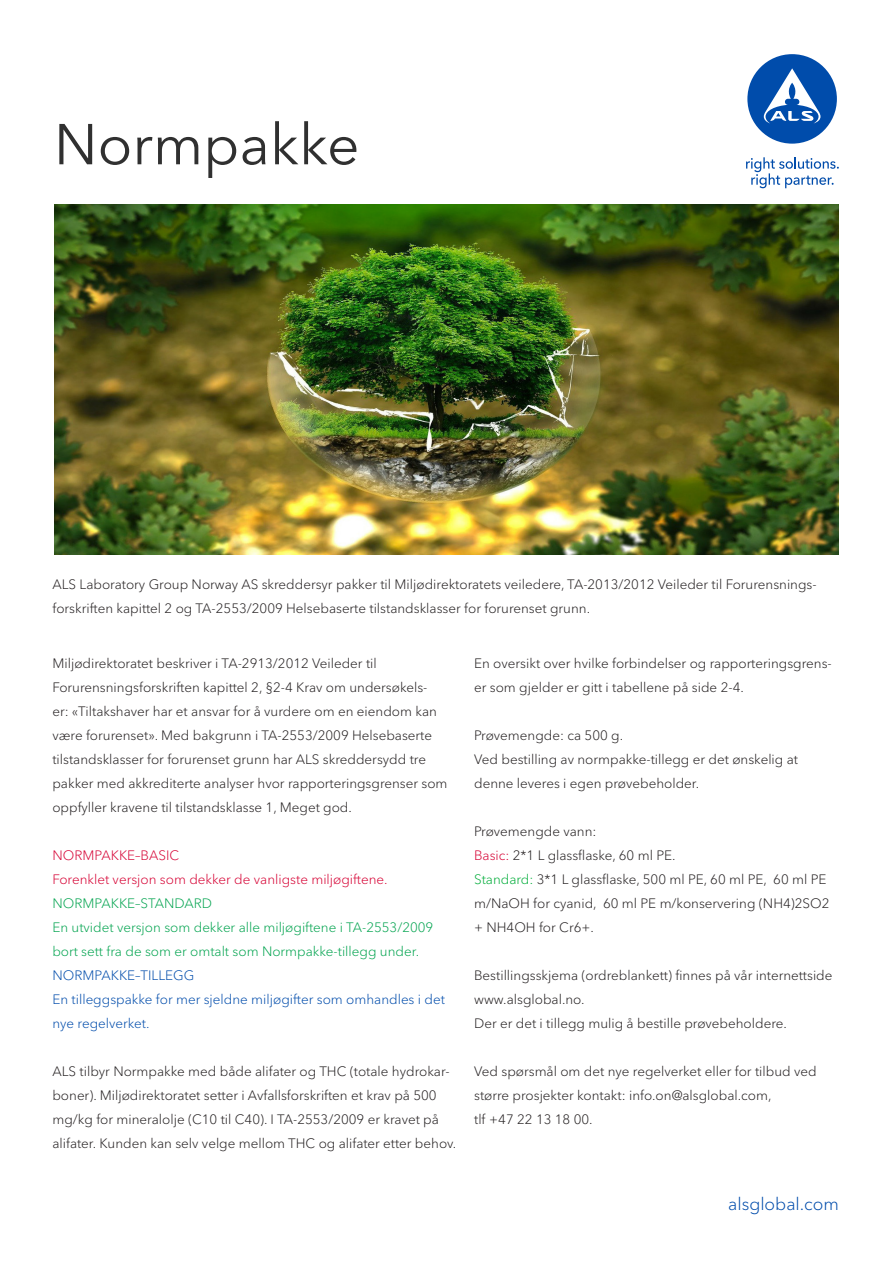
<style>
.page{position:relative;width:893px;height:1263px;background:#fff}
.page>*{position:absolute;margin:0;border:0;box-sizing:border-box;transform-origin:0 0}
.ALS_Headlines{font:57px "Avenir Next LT Pro";color:#303030}
.t1{font:300 17.4px "Avenir Next LT Pro";color:#004cab}
.t2{font:300 13.5px/24px "Avenir Next LT Pro";color:#231f20}
.t3{font:300 13.5px "Avenir Next LT Pro";color:#00a34e}
.t4{font:300 13.5px/24px "Avenir Next LT Pro";color:#004cab}
.t5{font:300 13.5px "Avenir Next LT Pro";color:#d60033}
.s1{color:#d60033}
.s2{color:#00ac39}
</style>
<div class="page">
<div style="left:747px;top:54px;width:90px;height:90px;background:#004cab;border-radius:50%"></div>
<svg style="left:764px;top:68px;width:56px;height:55px"></svg>
<svg style="left:746px;top:157px;width:93px;height:31px"></svg>
<img style="left:54px;top:204px;width:785px;height:351px">
<p class="ALS_Headlines" style="left:54px;top:110px;width:307px">Normpakke</p>
<p class="t2" style="left:52px;top:572px;width:766px">ALS Laboratory Group Norway AS skreddersyr pakker til Miljødirektoratets veiledere, TA-2013/2012 Veileder til Forurensnings&shy;forskriften kapittel 2 og TA-2553/2009 Helsebaserte tilstandsklasser for forurenset grunn.</p>
<p class="t2" style="left:52px;top:651px;width:326px">Miljødirektoratet beskriver i TA-2913/2012 Veileder til</p>
<p class="t2" style="left:52px;top:675px;width:397px">Forurensningsforskriften kapittel 2, §2-4 Krav om undersøkels-<br>er: «Tiltakshaver har et ansvar for å vurdere om en eiendom kan være forurenset». Med bakgrunn i TA-2553/2009 Helsebaserte tilstandsklasser for forurenset grunn har ALS skreddersydd tre pakker med akkrediterte analyser hvor rapporteringsgrenser som oppfyller kravene til tilstandsklasse 1, Meget god.</p>
<p class="t5" style="left:52px;top:847px;width:128px">NORMPAKKE–BASIC</p>
<p class="t5" style="left:52px;top:871px;width:337px">Forenklet versjon som dekker de vanligste miljøgiftene.</p>
<p class="t3" style="left:52px;top:895px;width:161px">NORMPAKKE–STANDARD</p>
<p class="t3" style="left:52px;top:919px;width:382px">En utvidet versjon som dekker alle miljøgiftene i TA-2553/2009</p>
<p class="t3" style="left:52px;top:943px;width:368px">bort sett fra de som er omtalt som Normpakke-tillegg under.</p>
<p class="t4" style="left:52px;top:963px;width:143px">NORMPAKKE–TILLEGG</p>
<p class="t4" style="left:52px;top:987px;width:394px">En tilleggspakke for mer sjeldne miljøgifter som omhandles i det nye regelverket.</p>
<p class="t2" style="left:52px;top:1059px;width:405px">ALS tilbyr Normpakke med både alifater og THC (totale hydrokar&shy;boner). Miljødirektoratet setter i Avfallsforskriften et krav på 500 mg/kg for mineralolje (C10 til C40). I TA-2553/2009 er kravet på alifater. Kunden kan selv velge mellom THC og alifater etter behov.</p>
<p class="t2" style="left:474px;top:651px;width:359px">En oversikt over hvilke forbindelser og rapporteringsgrens&shy;er som gjelder er gitt i tabellene på side 2-4.</p>
<p class="t2" style="left:474px;top:723px;width:151px">Prøvemengde: ca 500 g.</p>
<p class="t2" style="left:474px;top:747px;width:325px">Ved bestilling av normpakke-tillegg er det ønskelig at denne leveres i egen prøvebeholder.</p>
<p class="t2" style="left:474px;top:819px;width:124px">Prøvemengde vann:</p>
<p class="t2" style="left:474px;top:843px;width:203px"><span class="s1">Basic:</span> 2*1 L glassflaske, 60 ml PE.</p>
<p class="t2" style="left:474px;top:867px;width:357px"><span class="s2">Standard:</span> 3*1 L glassflaske, 500 ml PE, 60 ml PE, 60 ml PE m/NaOH for cyanid, 60 ml PE m/konservering (NH4)2SO2 + NH4OH for Cr6+.</p>
<p class="t2" style="left:474px;top:963px;width:360px">Bestillingsskjema (ordreblankett) finnes på vår internettside www.alsglobal.no.</p>
<p class="t2" style="left:474px;top:1011px;width:314px">Der er det i tillegg mulig å bestille prøvebeholdere.</p>
<p class="t2" style="left:474px;top:1059px;width:344px">Ved spørsmål om det nye regelverket eller for tilbud ved større prosjekter kontakt: info.on@alsglobal.com,</p>
<p class="t2" style="left:474px;top:1107px;width:120px">tlf +47 22 13 18 00.</p>
<p class="t1" style="left:728px;top:1193px;width:112px">alsglobal.com</p>
</div>
